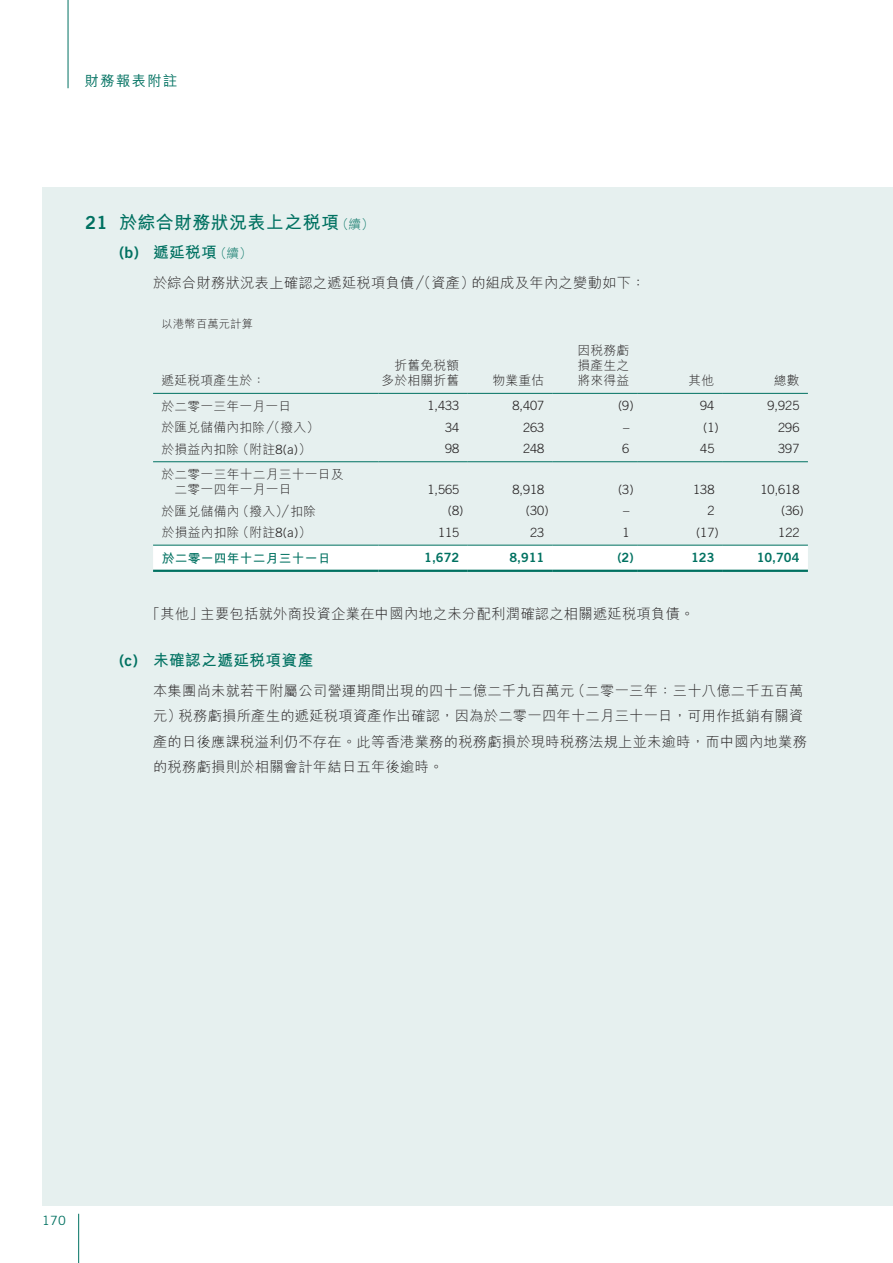
<style>
.page{position:relative;width:893px;height:1263px;background:#fff}
.page>*{position:absolute;margin:0;border:0;box-sizing:border-box;transform-origin:0 0}
.t1{font:700 18px "M Hei HK";letter-spacing:.02em;color:#007161}
.t2{font:700 15.75px "M Hei HK";letter-spacing:.02em;color:#007161}
.t3{font:300 14.25px/25.5px "M Hei HK";letter-spacing:.02em;color:#231f20}
.t4{font:500 14.25px "M Hei HK";letter-spacing:.1em;color:#007161}
.t5{font:300 12.75px/15px "M Hei HK";letter-spacing:.02em;color:#231f20}
.t6{font:300 12.75px "Trade Gothic LT Std";color:#231f20}
.t7{font:12.75px "Trade Gothic LT Std Bd 2";color:#007161}
.t8{font:700 12.75px "M Hei HK";letter-spacing:.02em;color:#007161}
.t9{font:12.75px "Trade Gothic LT Std";color:#007161}
.t10{font:300 11.25px "M Hei HK";letter-spacing:.02em;color:#231f20}
.s1{font-family:"Trade Gothic LT Std Bd 2";font-weight:400}
.s2{font-weight:300;font-size:12.75px}
.s3{font-family:"Trade Gothic LT Std"}
</style>
<div class="page">
<div style="left:43px;top:187px;width:850px;height:1018px;background:#e6f0ef"></div>
<hr style="left:78px;top:1214px;width:1px;height:49px;background:#007161">
<hr style="left:68px;top:0;width:1px;height:88px;background:#007161">
<div style="left:153px;top:546px;width:655px;height:24px;background:#fff"></div>
<hr style="left:153px;top:393px;width:225px;height:1px;background:#007161">
<hr style="left:378px;top:393px;width:90px;height:1px;background:#007161">
<hr style="left:468px;top:393px;width:85px;height:1px;background:#007161">
<hr style="left:553px;top:393px;width:85px;height:1px;background:#007161">
<hr style="left:638px;top:393px;width:85px;height:1px;background:#007161">
<hr style="left:723px;top:393px;width:85px;height:1px;background:#007161">
<hr style="left:153px;top:461px;width:225px;height:1px;background:#007161">
<hr style="left:378px;top:461px;width:90px;height:1px;background:#007161">
<hr style="left:468px;top:461px;width:85px;height:1px;background:#007161">
<hr style="left:553px;top:461px;width:85px;height:1px;background:#007161">
<hr style="left:638px;top:461px;width:85px;height:1px;background:#007161">
<hr style="left:723px;top:461px;width:85px;height:1px;background:#007161">
<hr style="left:153px;top:545px;width:225px;height:1px;background:#007161">
<hr style="left:378px;top:545px;width:90px;height:1px;background:#007161">
<hr style="left:468px;top:545px;width:85px;height:1px;background:#007161">
<hr style="left:553px;top:545px;width:85px;height:1px;background:#007161">
<hr style="left:638px;top:545px;width:85px;height:1px;background:#007161">
<hr style="left:723px;top:545px;width:85px;height:1px;background:#007161">
<hr style="left:153px;top:570px;width:225px;height:2px;background:#007161">
<hr style="left:378px;top:570px;width:90px;height:2px;background:#007161">
<hr style="left:468px;top:570px;width:85px;height:2px;background:#007161">
<hr style="left:553px;top:570px;width:85px;height:2px;background:#007161">
<hr style="left:638px;top:570px;width:85px;height:2px;background:#007161">
<hr style="left:723px;top:570px;width:85px;height:2px;background:#007161">
<p class="t4" style="left:85px;top:71px;width:94px">財務報表附註</p>
<p class="t1" style="left:85px;top:209px;width:290px"><span class="s1">21</span> 於綜合財務狀況表上之稅項<span class="s2">（續）</span></p>
<p class="t2" style="left:119px;top:241px;width:134px"><span class="s1">(b)</span> 遞延稅項<span class="s2">（續）</span></p>
<p class="t3" style="left:153px;top:270px;width:494px">於綜合財務狀況表上確認之遞延稅項負債／（資產）的組成及年內之變動如下：</p>
<p class="t10" style="left:162px;top:318px;width:93px">以港幣百萬元計算</p>
<p class="t5" style="left:381px;top:358px;width:79px;text-align:right">折舊免稅額多於相關折舊</p>
<p class="t5" style="left:578px;top:343px;width:53px">因稅務虧損產生之</p>
<p class="t5" style="left:162px;top:373px;width:105px">遞延稅項產生於：</p>
<p class="t5" style="left:578px;top:373px;width:53px">將來得益</p>
<p class="t5" style="left:689px;top:373px;width:27px">其他</p>
<p class="t5" style="left:774px;top:373px;width:27px">總數</p>
<p class="t5" style="left:162px;top:399px;width:131px">於二零一三年一月一日</p>
<p class="t6" style="left:427px;top:398px;width:33px">1,433</p>
<p class="t6" style="left:512px;top:398px;width:33px">8,407</p>
<p class="t6" style="left:618px;top:398px;width:17px">(9)</p>
<p class="t6" style="left:700px;top:398px;width:16px">94</p>
<p class="t6" style="left:767px;top:398px;width:33px">9,925</p>
<p class="t5" style="left:162px;top:420px;width:159px">於匯兌儲備內扣除／（撥入）</p>
<p class="t6" style="left:445px;top:420px;width:16px">34</p>
<p class="t6" style="left:523px;top:420px;width:23px">263</p>
<p class="t6" style="left:623px;top:420px;width:8px">–</p>
<p class="t6" style="left:703px;top:420px;width:17px">(1)</p>
<p class="t6" style="left:778px;top:420px;width:23px">296</p>
<p class="t5" style="left:162px;top:441px;width:151px">於損益內扣除（附註<span class="s3">8(a)</span>）</p>
<p class="t6" style="left:445px;top:441px;width:16px">98</p>
<p class="t6" style="left:523px;top:441px;width:23px">248</p>
<p class="t6" style="left:622px;top:441px;width:9px">6</p>
<p class="t6" style="left:700px;top:441px;width:16px">45</p>
<p class="t6" style="left:778px;top:441px;width:23px">397</p>
<p class="t5" style="left:175px;top:467px;width:170px;text-indent:-13px">於二零一三年十二月三十一日及二零一四年一月一日</p>
<p class="t5" style="left:492px;top:373px;width:53px">物業重估</p>
<p class="t6" style="left:427px;top:482px;width:33px">1,565</p>
<p class="t6" style="left:512px;top:482px;width:33px">8,918</p>
<p class="t6" style="left:618px;top:482px;width:17px">(3)</p>
<p class="t6" style="left:693px;top:482px;width:23px">138</p>
<p class="t6" style="left:760px;top:482px;width:40px">10,618</p>
<p class="t5" style="left:162px;top:503px;width:156px">於匯兌儲備內（撥入）／扣除</p>
<p class="t6" style="left:448px;top:503px;width:17px">(8)</p>
<p class="t6" style="left:526px;top:503px;width:24px">(30)</p>
<p class="t6" style="left:623px;top:503px;width:8px">–</p>
<p class="t6" style="left:707px;top:503px;width:9px">2</p>
<p class="t6" style="left:781px;top:503px;width:24px">(36)</p>
<p class="t5" style="left:162px;top:525px;width:151px">於損益內扣除（附註<span class="s3">8(a)</span>）</p>
<p class="t6" style="left:438px;top:524px;width:23px">115</p>
<p class="t6" style="left:530px;top:524px;width:16px">23</p>
<p class="t6" style="left:622px;top:524px;width:9px">1</p>
<p class="t6" style="left:696px;top:524px;width:24px">(17)</p>
<p class="t6" style="left:778px;top:524px;width:23px">122</p>
<p class="t8" style="left:162px;top:549px;width:170px">於二零一四年十二月三十一日</p>
<p class="t7" style="left:424px;top:550px;width:37px">1,672</p>
<p class="t7" style="left:509px;top:550px;width:37px">8,911</p>
<p class="t7" style="left:617px;top:550px;width:18px">(2)</p>
<p class="t7" style="left:691px;top:550px;width:25px">123</p>
<p class="t7" style="left:757px;top:550px;width:44px">10,704</p>
<p class="t3" style="left:146px;top:601px;width:550px">「其他」主要包括就外商投資企業在中國內地之未分配利潤確認之相關遞延稅項負債。</p>
<p class="t2" style="left:119px;top:649px;width:196px"><span class="s1">(c)</span> 未確認之遞延稅項資產</p>
<p class="t3" style="left:153px;top:678px;width:655px">本集團尚未就若干附屬公司營運期間出現的四十二億二千九百萬元（二零一三年：三十八億二千五百萬元）稅務虧損所產生的遞延稅項資產作出確認，因為於二零一四年十二月三十一日，可用作抵銷有關資產的日後應課稅溢利仍不存在。此等香港業務的稅務虧損於現時稅務法規上並未逾時，而中國內地業務的稅務虧損則於相關會計年結日五年後逾時。</p>
<p class="t9" style="left:42px;top:1212px;width:25px">170</p>
</div>
